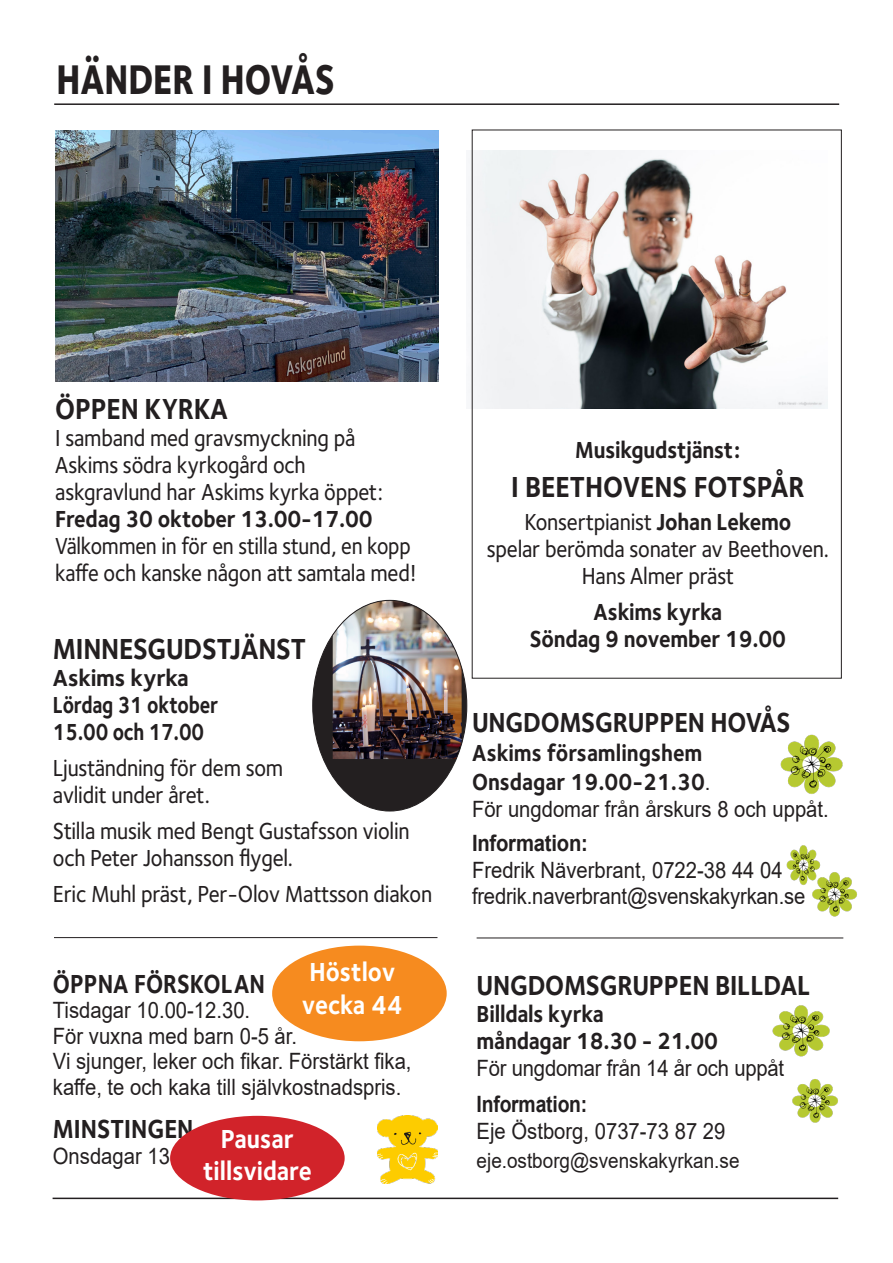
<style>
.page{position:relative;width:893px;height:1263px;background:#fff}
.page>*{position:absolute;margin:0;border:0;box-sizing:border-box;transform-origin:0 0}
.t1{font:800 42.9px "Foundry Sterling OT3";color:#231f20;scale:.82 1}
.t2{font:700 30px "Foundry Sterling OT3";letter-spacing:-.01em;color:#231f20;scale:.9 1}
.t3{font:700 28.5px "Foundry Sterling OT3";letter-spacing:-.01em;color:#231f20;scale:.9 1}
.t4{font:700 27px "Foundry Sterling OT3";color:#fff;scale:.9 1}
.t5{font:700 27px "Foundry Sterling OT3";color:#231f20;scale:.86 1}
.t6{font:700 27px "Foundry Sterling OT3";color:#231f20;scale:.9 1}
.t7{font:500 24px/27px "Foundry Sterling OT3";letter-spacing:-.01em;color:#231f20;scale:.9 1}
.t8{font:700 24px "Foundry Sterling OT3";letter-spacing:-.01em;color:#231f20;scale:.9 1}
.t9{font:500 24px/27px "Foundry Sterling OT3";letter-spacing:-.01em;color:#231f20;scale:.88 1}
.t10{font:700 24px "Foundry Sterling OT3";letter-spacing:-.01em;color:#231f20;scale:.82 1}
.t11{font:700 24px "Foundry Sterling OT3";letter-spacing:-.01em;color:#231f20;scale:.95 1}
.t12{font:22.5px/25.5px "Arial";color:#231f20;scale:.9 1}
.t13{font:700 22.5px "Arial";letter-spacing:-.01em;color:#231f20;scale:.86 1}
.t14{font:21px "Arial";color:#231f20;scale:.9 1}
.s1{font-weight:700}
.s2{font-family:"Arial";font-weight:400;font-size:22.5px}
</style>
<div class="page">
<hr style="left:54px;top:103px;width:785px;height:2px;background:#231f20">
<hr style="left:53px;top:1197px;width:785px;height:2px;background:#231f20">
<img style="left:786px;top:845px;width:34px;height:40px">
<img style="left:780px;top:734px;width:63px;height:60px">
<img style="left:772px;top:1005px;width:58px;height:52px">
<img style="left:792px;top:1079px;width:46px;height:44px">
<img style="left:378px;top:1116px;width:59px;height:67px">
<hr style="left:477px;top:938px;width:366px;height:1px;background:#231f20">
<img style="left:811px;top:865px;width:46px;height:52px">
<div style="left:170px;top:1116px;width:175px;height:84px;background:#d1232a;border-radius:50%"></div>
<img style="left:468px;top:151px;width:359px;height:258px">
<div style="left:272px;top:945px;width:175px;height:96px;background:#f68b1f;border-radius:50%"></div>
<img style="left:55px;top:131px;width:384px;height:250px">
<hr style="left:54px;top:937px;width:383px;height:1px;background:#231f20">
<div style="left:313px;top:600px;width:154px;height:211px;background:#231f20;border-radius:50%"></div>
<img style="left:333px;top:600px;width:129px;height:159px">
<p class="t1" style="left:57px;top:43px;width:341px">HÄNDER I HOVÅS</p>
<p class="t2" style="left:55px;top:385px;width:193px">ÖPPEN KYRKA</p>
<p class="t7" style="left:55px;top:423px;width:335px">I samband med gravsmyckning på</p>
<p class="t7" style="left:55px;top:450px;width:280px">Askims södra kyrkogård och</p>
<p class="t7" style="left:55px;top:477px;width:366px">askgravlund har Askims kyrka öppet:</p>
<p class="t8" style="left:55px;top:499px;width:354px">Fredag 30 oktober 13.00-17.00</p>
<p class="t9" style="left:55px;top:531px;width:412px">Välkommen in för en stilla stund, en kopp kaffe och kanske någon att samtala med!</p>
<p class="t2" style="left:53px;top:625px;width:283px">MINNESGUDSTJÄNST</p>
<p class="t11" style="left:53px;top:659px;width:145px">Askims kyrka</p>
<p class="t10" style="left:53px;top:686px;width:203px">Lördag 31 oktober</p>
<p class="t10" style="left:53px;top:713px;width:186px">15.00 och 17.00</p>
<p class="t7" style="left:53px;top:753px;width:257px">Ljuständning för dem som</p>
<p class="t7" style="left:53px;top:780px;width:176px">avlidit under året.</p>
<p class="t7" style="left:53px;top:816px;width:398px">Stilla musik med Bengt Gustafsson violin och Peter Johansson flygel.</p>
<p class="t7" style="left:53px;top:879px;width:423px">Eric Muhl präst, Per-Olov Mattsson diakon</p>
<p class="t4" style="left:309px;top:950px;width:97px">Höstlov</p>
<p class="t4" style="left:302px;top:983px;width:113px">vecka 44</p>
<p class="t5" style="left:53px;top:962px;width:248px">ÖPPNA FÖRSKOLAN</p>
<p class="t12" style="left:53px;top:997px;width:273px">Tisdagar 10.00-12.30.<br>För vuxna med barn 0-5 år.</p>
<p class="t12" style="left:53px;top:1048px;width:400px">Vi sjunger, leker och fikar. Förstärkt fika, kaffe, te och kaka till självkostnadspris.</p>
<p class="t6" style="left:53px;top:1107px;width:158px">MINSTINGEN</p>
<p class="t12" style="left:53px;top:1143px;width:227px">Onsdagar 13.30-15.00</p>
<p class="t4" style="left:221px;top:1117px;width:83px">Pausar</p>
<p class="t4" style="left:203px;top:1149px;width:122px">tillsvidare</p>
<p class="t8" style="left:575px;top:430px;width:185px">Musikgudstjänst:</p>
<p class="t2" style="left:511px;top:463px;width:328px">I BEETHOVENS FOTSPÅR</p>
<p class="t7" style="left:524px;top:506px;width:298px">Konsertpianist <span class="s1">Johan Lekemo</span></p>
<p class="t7" style="left:487px;top:533px;width:382px">spelar berömda sonater av Beethoven.</p>
<p class="t7" style="left:582px;top:560px;width:171px">Hans Almer präst</p>
<p class="t8" style="left:593px;top:592px;width:145px">Askims kyrka</p>
<p class="t8" style="left:530px;top:619px;width:286px">Söndag 9 november 19.00</p>
<p class="t3" style="left:472px;top:700px;width:356px">UNGDOMSGRUPPEN HOVÅS</p>
<p class="t8" style="left:472px;top:733px;width:258px">Askims församlingshem</p>
<p class="t8" style="left:472px;top:762px;width:267px">Onsdagar 19.00-21.30<span class="s2">.</span></p>
<p class="t12" style="left:472px;top:796px;width:398px">För ungdomar från årskurs 8 och uppåt.</p>
<p class="t12" style="left:472px;top:829px;width:347px;line-height:27px"><span class="s1">Information:<br></span>Fredrik Näverbrant, 0722-38 44 04</p>
<p class="t12" style="left:472px;top:883px;width:372px">fredrik.naverbrant@svenskakyrkan.se</p>
<p class="t3" style="left:477px;top:963px;width:373px">UNGDOMSGRUPPEN BILLDAL</p>
<p class="t8" style="left:477px;top:995px;width:143px">Billdals kyrka</p>
<p class="t8" style="left:477px;top:1022px;width:270px">måndagar 18.30 - 21.00</p>
<p class="t12" style="left:477px;top:1055px;width:343px">För ungdomar från 14 år och uppåt</p>
<p class="t13" style="left:477px;top:1088px;width:130px">Information:</p>
<p class="t12" style="left:477px;top:1118px;width:278px">Eje Östborg, 0737-73 87 29</p>
<p class="t14" style="left:477px;top:1146px;width:294px">eje.ostborg@svenskakyrkan.se</p>
</div>
